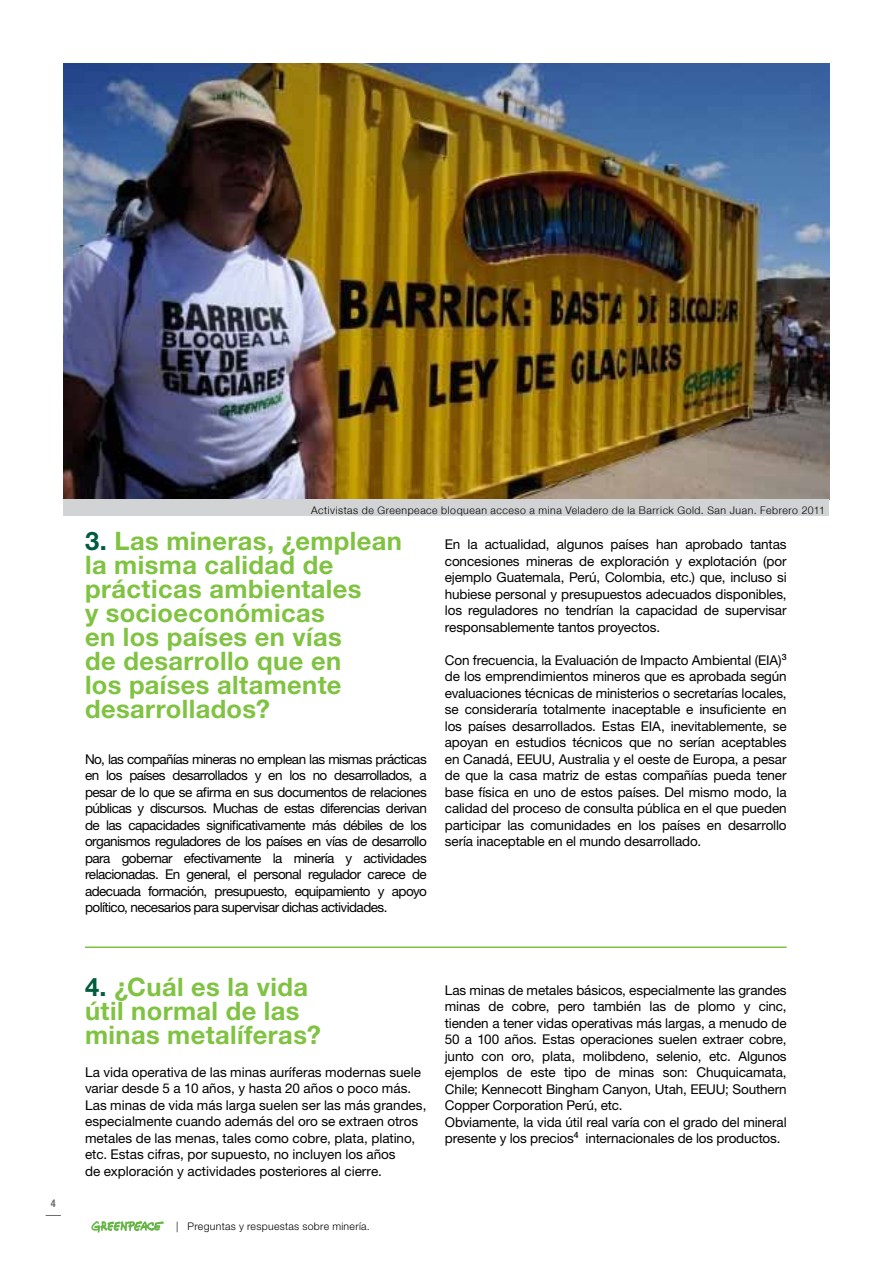
<style>
.page{position:relative;width:893px;height:1263px;background:#fff}
.page>*{position:absolute;margin:0;border:0;box-sizing:border-box;transform-origin:0 0}
.t1{font:700 25.5px/24px "Helvetica Neue LT Std";letter-spacing:.015em;color:#80c342}
.t2{font:13.5px/16.5px "Helvetica Neue LT Std";letter-spacing:-.01em;color:#000;text-align:justify}
.t3{font:300 10.5px "Helvetica Neue";letter-spacing:.05em;color:#000}
.t4{font:300 10.5px "Helvetica Neue LT Std";letter-spacing:.03em;color:#000}
.t5{font:700 condensed 10.5px "Helvetica Neue LT Std";color:#6d6e71}
.s1{color:#005c3e}
</style>
<div class="page">
<svg style="left:91px;top:1221px;width:73px;height:11px"></svg>
<svg style="left:46px;top:1215px;width:15px;height:1px"></svg>
<hr style="left:85px;top:946px;width:702px;height:2px;background:#80c342">
<img style="left:64px;top:64px;width:765px;height:436px">
<div style="left:64px;top:500px;width:765px;height:16px;background:#d1d3d4"></div>
<p class="t5" style="left:51px;top:1196px;width:6px">4</p>
<p class="t3" style="left:311px;top:503px;width:515px">Activistas de Greenpeace bloquean acceso a mina Veladero de la Barrick Gold. San Juan. Febrero 2011</p>
<h1 class="t1" style="left:85px;top:528px;width:319px"><span class="s1">3.</span> Las mineras, ¿emplean la misma calidad de prácticas ambientales<br>y socioeconómicas<br>en los países en vías<br>de desarrollo que en<br>los países altamente desarrollados?</h1>
<p class="t2" style="left:85px;top:750px;width:343px">No, las compañías mineras no emplean las mismas prácticas en los países desarrollados y en los no desarrollados, a pesar de lo que se afirma en sus documentos de relaciones públicas y discursos. Muchas de estas diferencias derivan de las capacidades significativamente más débiles de los organismos reguladores de los países en vías de desarrollo para gobernar efectivamente la minería y actividades relacionadas. En general, el personal regulador carece de adecuada formación, presupuesto, equipamiento y apoyo político, necesarios para supervisar dichas actividades.</p>
<p class="t2" style="left:445px;top:536px;width:343px">En la actualidad, algunos países han aprobado tantas concesiones mineras de exploración y explotación (por ejemplo Guatemala, Perú, Colombia, etc.) que, incluso si hubiese personal y presupuestos adecuados disponibles, los reguladores no tendrían la capacidad de supervisar responsablemente tantos proyectos.</p>
<p class="t2" style="left:445px;top:651px;width:343px">Con frecuencia, la Evaluación de Impacto Ambiental (EIA)<sup>3 </sup>de los emprendimientos mineros que es aprobada según evaluaciones técnicas de ministerios o secretarías locales, se consideraría totalmente inaceptable e insuficiente en los países desarrollados. Estas EIA, inevitablemente, se apoyan en estudios técnicos que no serían aceptables en Canadá, EEUU, Australia y el oeste de Europa, a pesar de que la casa matriz de estas compañías pueda tener base física en uno de estos países. Del mismo modo, la calidad del proceso de consulta pública en el que pueden participar las comunidades en los países en desarrollo sería inaceptable en el mundo desarrollado.</p>
<h1 class="t1" style="left:85px;top:974px;width:237px"><span class="s1">4.</span> ¿Cuál es la vida útil normal de las minas metalíferas?</h1>
<p class="t2" style="left:85px;top:1063px;width:343px;text-align:left">La vida operativa de las minas auríferas modernas suele variar desde 5 a 10 años, y hasta 20 años o poco más.<br>Las minas de vida más larga suelen ser las más grandes, especialmente cuando además del oro se extraen otros metales de las menas, tales como cobre, plata, platino, etc. Estas cifras, por supuesto, no incluyen los años<br>de exploración y actividades posteriores al cierre.</p>
<p class="t4" style="left:176px;top:1220px;width:195px">| Preguntas y respuestas sobre minería.</p>
<p class="t2" style="left:445px;top:981px;width:343px;text-align:left">Las minas de metales básicos, especialmente las grandes minas de cobre, pero también las de plomo y cinc, tienden a tener vidas operativas más largas, a menudo de 50 a 100 años. Estas operaciones suelen extraer cobre, junto con oro, plata, molibdeno, selenio, etc. Algunos ejemplos de este tipo de minas son: Chuquicamata, Chile; Kennecott Bingham Canyon, Utah, EEUU; Southern Copper Corporation Perú, etc.<br>Obviamente, la vida útil real varía con el grado del mineral presente y los precios<sup>4</sup> internacionales de los productos.</p>
</div>
